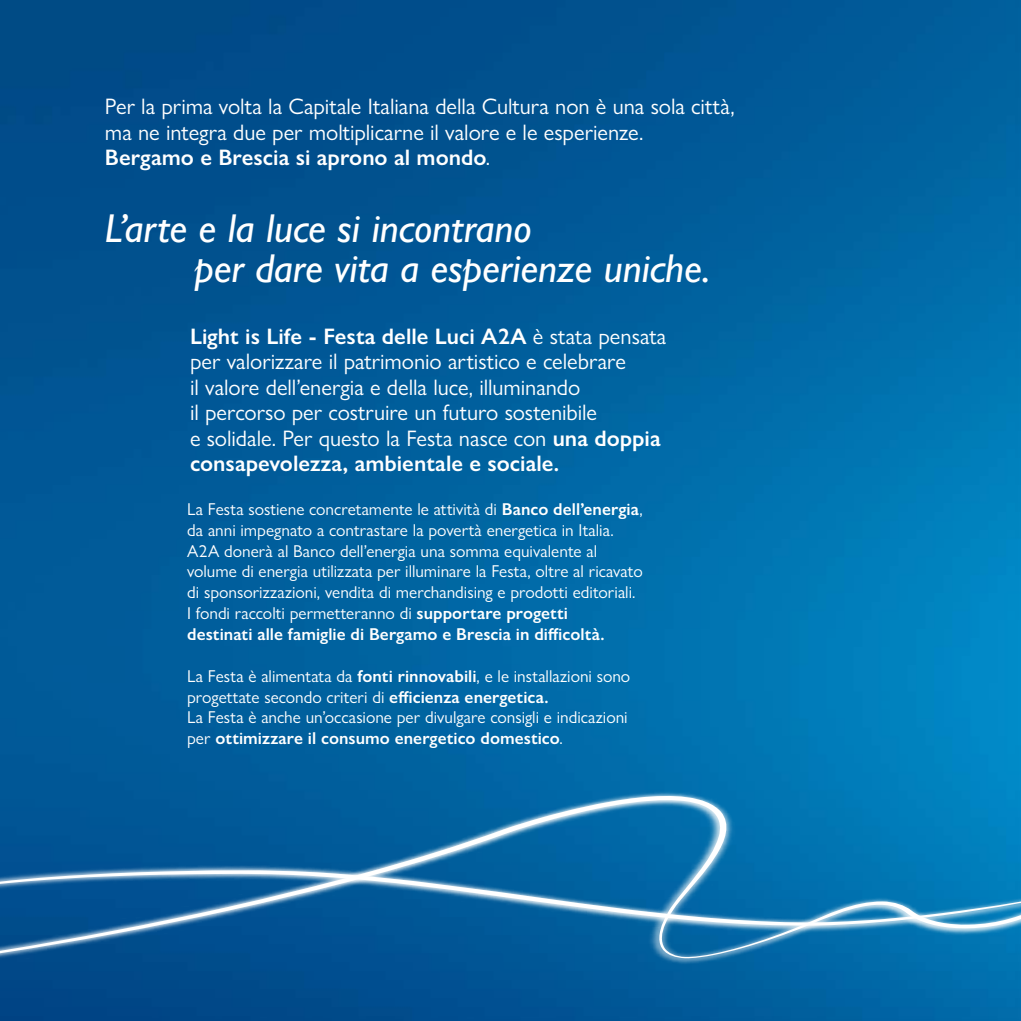
<style>
.page{position:relative;width:1021px;height:1021px;background:#fff}
.page>*{position:absolute;margin:0;border:0;box-sizing:border-box;transform-origin:0 0}
.t1{font:italic 500 40.5px/40.5px "Gill Sans Nova";letter-spacing:-.01em;color:#fff}
.t2{font:22.5px/25.5px "Gill Sans Nova";color:#fff}
.t3{font:17.25px/20.7px "Gill Sans Nova";color:#fff}
.s1{font-weight:600}
</style>
<div class="page">
<img style="left:0;top:0;width:1020px;height:1020px">
<img style="left:0;top:748px;width:1020px;height:7px">
<svg style="left:0;top:755px;width:1020px;height:66px;background:#066ba8"></svg>
<svg style="left:0;top:821px;width:1020px;height:156px;background:#166ca6"></svg>
<h2 class="t2" style="left:105px;top:94px;width:631px">Per la prima volta la Capitale Italiana della Cultura non è una sola città, ma ne integra due per moltiplicarne il valore e le esperienze.<br><span class="s1">Bergamo e Brescia si aprono al mondo</span>.</h2>
<h1 class="t1" style="left:194px;top:207px;width:517px;text-indent:-89px">L’arte e la luce si incontrano<br>per dare vita a esperienze uniche.</h1>
<p class="t2" style="left:190px;top:323px;width:478px"><span class="s1">Light is Life - Festa delle Luci A2A</span> è stata pensata per valorizzare il patrimonio artistico e celebrare<br>il valore dell’energia e della luce, illuminando<br>il percorso per costruire un futuro sostenibile<br>e solidale. Per questo la Festa nasce con <span class="s1">una doppia consapevolezza, ambientale e sociale.</span></p>
<p class="t3" style="left:187px;top:499px;width:457px">La Festa sostiene concretamente le attività di <span class="s1">Banco dell’energia</span>, da anni impegnato a contrastare la povertà energetica in Italia.<br>A2A donerà al Banco dell’energia una somma equivalente al volume di energia utilizzata per illuminare la Festa, oltre al ricavato di sponsorizzazioni, vendita di merchandising e prodotti editoriali.<br>I fondi raccolti permetteranno di <span class="s1">supportare progetti<br>destinati alle famiglie di Bergamo e Brescia in difficoltà.</span></p>
<p class="t3" style="left:187px;top:665px;width:444px">La Festa è alimentata da <span class="s1">fonti rinnovabili</span>, e le installazioni sono progettate secondo criteri di <span class="s1">efficienza energetica.<br></span>La Festa è anche un’occasione per divulgare consigli e indicazioni per <span class="s1">ottimizzare il consumo energetico domestico</span>.</p>
</div>
